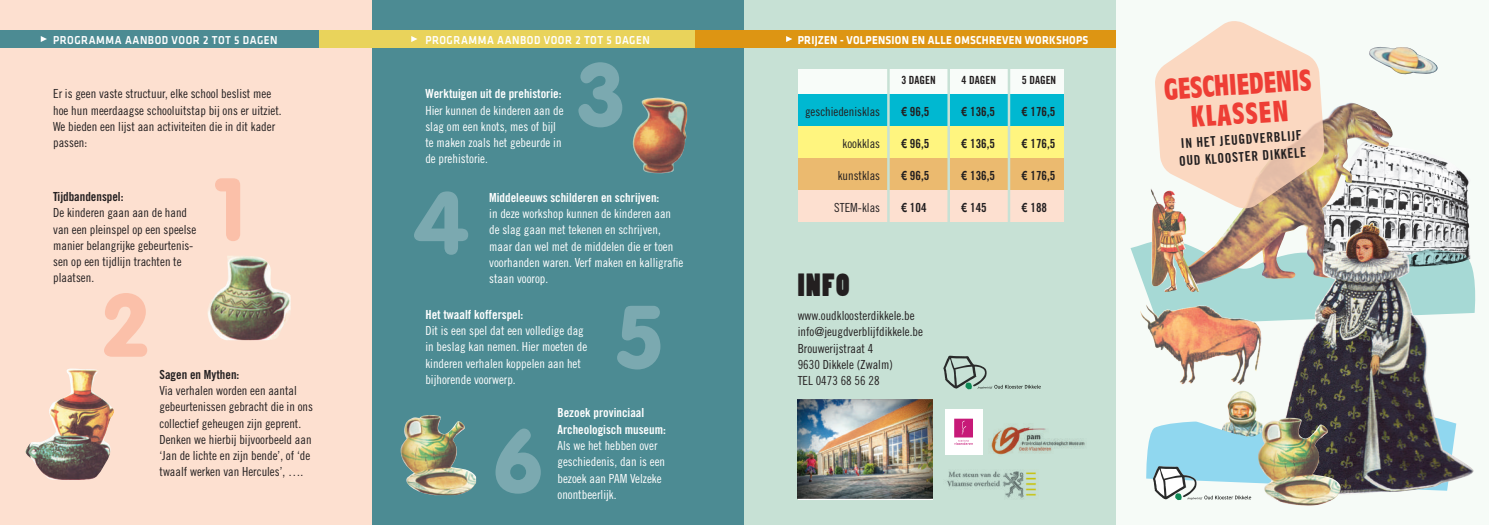
<style>
.page{position:relative;width:1489px;height:525px;background:#fff}
.page>*{position:absolute;margin:0;border:0;box-sizing:border-box;transform-origin:0 0}
.t1{font:900 87.38px "VAG Rounded Std";color:#7ba9b0}
.t2{font:900 87.38px "VAG Rounded Std";color:#fbc0a9}
.t3{font:30px "Poplar Std";color:#231f20}
.t4{font:700 condensed 29.12px/29.1px "Antique Olive";color:#ee3e35;text-align:center}
.t5{font:13.5px/17.4px "Trade Gothic Bold Cond Twenty";color:#231f20}
.t6{font:12.5px/16.2px "Trade Gothic Cond Eighteen";color:#231f20}
.t7{font:12.5px/16.2px "Trade Gothic Cond Eighteen";color:#fff}
.t8{font:12.5px/16.2px "Trade Gothic Bold Cond Twenty";color:#fff}
.t9{font:12.5px "Trade Gothic Bold Cond Twenty";color:#231f20}
.t10{font:500 11.88px "Klavika Basic";letter-spacing:.05em;color:#fff;scale:.9 1}
.t11{font:700 11.88px "Klavika Basic";letter-spacing:.025em;color:#fff;scale:.9 1}
.t12{font:11.25px "Trade Gothic Bold Cond Twenty";color:#231f20}
.s1{font-family:"Arial Narrow";font-weight:700}
</style>
<div class="page">
<div style="left:0;top:0;width:372px;height:524px;background:#fde0d0"></div>
<div style="left:372px;top:0;width:372px;height:524px;background:#4c8b93"></div>
<div style="left:0;top:30px;width:372px;height:18px;background:#4c8b93"></div>
<div style="left:319px;top:30px;width:425px;height:18px;background:#e9d35b"></div>
<div style="left:744px;top:0;width:372px;height:524px;background:#c7e1d5"></div>
<svg style="left:943px;top:355px;width:97px;height:34px"></svg>
<div style="left:797px;top:69px;width:266px;height:25px;background:#f8fcf9"></div>
<div style="left:797px;top:94px;width:266px;height:32px;background:#00b8d1"></div>
<div style="left:797px;top:126px;width:266px;height:32px;background:#fff57f"></div>
<div style="left:797px;top:158px;width:266px;height:32px;background:#ebba6f"></div>
<div style="left:797px;top:190px;width:266px;height:31px;background:#fde0d0"></div>
<hr style="left:887px;top:66px;width:2px;height:169px;background:#c7e1d5">
<hr style="left:947px;top:66px;width:2px;height:169px;background:#c7e1d5">
<hr style="left:1007px;top:66px;width:3px;height:170px;background:#c7e1d5">
<img style="left:947px;top:471px;width:90px;height:28px">
<img style="left:991px;top:426px;width:94px;height:29px">
<div style="left:694px;top:30px;width:422px;height:18px;background:#dd9513"></div>
<img style="left:632px;top:97px;width:55px;height:77px">
<img style="left:797px;top:400px;width:135px;height:98px">
<div style="left:1116px;top:0;width:372px;height:524px;background:#f6fbf7"></div>
<img style="left:1227px;top:391px;width:30px;height:16px">
<img style="left:1394px;top:146px;width:75px;height:76px">
<svg style="left:1130px;top:242px;width:344px;height:79px"></svg>
<img style="left:1199px;top:103px;width:195px;height:183px">
<img style="left:1270px;top:222px;width:203px;height:258px">
<img style="left:1369px;top:47px;width:69px;height:28px">
<img style="left:1138px;top:299px;width:125px;height:86px">
<img style="left:1278px;top:500px;width:54px;height:6px">
<img style="left:1149px;top:189px;width:50px;height:104px">
<svg style="left:1154px;top:21px;width:170px;height:191px;fill:#fbd8c1"></svg>
<img style="left:1146px;top:407px;width:310px;height:93px">
<div style="left:944px;top:409px;width:38px;height:45px;background:#fff"></div>
<svg style="left:954px;top:418px;width:18px;height:26px"></svg>
<svg style="left:41px;top:36px;width:6px;height:6px"></svg>
<svg style="left:411px;top:36px;width:6px;height:6px"></svg>
<svg style="left:786px;top:36px;width:6px;height:6px"></svg>
<img style="left:208px;top:256px;width:82px;height:84px">
<img style="left:25px;top:368px;width:89px;height:112px">
<img style="left:400px;top:415px;width:76px;height:80px">
<p class="t10" style="left:53px;top:31px;width:251px">PROGRAMMA AANBOD VOOR 2 TOT 5 DAGEN</p>
<p class="t10" style="left:425px;top:31px;width:251px">PROGRAMMA AANBOD VOOR 2 TOT 5 DAGEN</p>
<p class="t6" style="left:53px;top:86px;width:230px">Er is geen vaste structuur, elke school beslist mee hoe hun meerdaagse schooluitstap bij ons er uitziet.<br>We bieden een lijst aan activiteiten die in dit kader passen:</p>
<p class="t9" style="left:53px;top:189px;width:72px">Tijdbandenspel:</p>
<p class="t6" style="left:53px;top:204px;width:145px">De kinderen gaan aan de hand van een pleinspel op een speelse manier belangrijke gebeurtenis&shy;sen op een tijdlijn trachten te plaatsen.</p>
<h1 class="t2" style="left:104px;top:273px;width:45px">2</h1>
<h1 class="t2" style="left:215px;top:157px;width:31px">1</h1>
<p class="t9" style="left:159px;top:366px;width:81px">Sagen en Mythen:</p>
<p class="t6" style="left:159px;top:382px;width:155px">Via verhalen worden een aantal gebeurtenissen gebracht die in ons collectief geheugen zijn geprent.<br>Denken we hierbij bijvoorbeeld aan ‘Jan de lichte en zijn bende’, of ‘de twaalf werken van Hercules’, ….</p>
<p class="t8" style="left:425px;top:85px;width:138px">Werktuigen uit de prehistorie:</p>
<p class="t7" style="left:425px;top:102px;width:140px">Hier kunnen de kinderen aan de slag om een knots, mes of bijl te maken zoals het gebeurde in de prehistorie.</p>
<h1 class="t1" style="left:578px;top:42px;width:47px">3</h1>
<h1 class="t1" style="left:415px;top:170px;width:55px">4</h1>
<p class="t8" style="left:489px;top:189px;width:172px">Middeleeuws schilderen en schrijven:</p>
<p class="t7" style="left:489px;top:205px;width:195px">in deze workshop kunnen de kinderen aan de slag gaan met tekenen en schrijven, maar dan wel met de middelen die er toen voorhanden waren. Verf maken en kalligrafie staan voorop.</p>
<p class="t8" style="left:425px;top:306px;width:99px">Het twaalf kofferspel:</p>
<p class="t7" style="left:425px;top:322px;width:163px">Dit is een spel dat een volledige dag in beslag kan nemen. Hier moeten de kinderen verhalen koppelen aan het bijhorende voorwerp.</p>
<h1 class="t1" style="left:617px;top:284px;width:45px">5</h1>
<h1 class="t1" style="left:494px;top:408px;width:49px">6</h1>
<p class="t8" style="left:557px;top:404px;width:110px">Bezoek provinciaal<br>Archeologisch museum:</p>
<p class="t7" style="left:557px;top:437px;width:109px">Als we het hebben over geschiedenis, dan is een bezoek aan PAM Velzeke onontbeerlijk.</p>
<p class="t11" style="left:797px;top:31px;width:31px">PRIJZEN</p>
<p class="t11" style="left:840px;top:31px;width:43px">- VOLPENSION</p>
<p class="t11" style="left:911px;top:31px;width:26px">EN ALLE</p>
<p class="t11" style="left:954px;top:31px;width:149px">OMSCHREVEN WORKSHOPS</p>
<p class="t6" style="left:805px;top:103px;width:76px">geschiedenisklas</p>
<p class="t6" style="left:842px;top:135px;width:39px">kookklas</p>
<p class="t6" style="left:837px;top:167px;width:44px">kunstklas</p>
<p class="t6" style="left:834px;top:199px;width:47px">STEM-klas</p>
<p class="t12" style="left:901px;top:73px;width:36px">3 DAGEN</p>
<p class="t9" style="left:901px;top:104px;width:29px"><span class="s1">€</span> 96,5</p>
<p class="t9" style="left:901px;top:136px;width:29px"><span class="s1">€</span> 96,5</p>
<p class="t9" style="left:901px;top:168px;width:29px"><span class="s1">€</span> 96,5</p>
<p class="t9" style="left:901px;top:199px;width:27px"><span class="s1">€</span> 104</p>
<h2 class="t3" style="left:797px;top:268px;width:53px">INFO</h2>
<p class="t6" style="left:797px;top:307px;width:127px">www.oudkloosterdikkele.be info@jeugdverblijfdikkele.be<br>Brouwerijstraat 4<br>9630 Dikkele (Zwalm)<br>TEL 0473 68 56 28</p>
<p class="t12" style="left:961px;top:73px;width:36px">4 DAGEN</p>
<p class="t9" style="left:961px;top:104px;width:35px"><span class="s1">€</span> 136,5</p>
<p class="t9" style="left:961px;top:136px;width:35px"><span class="s1">€</span> 136,5</p>
<p class="t9" style="left:961px;top:168px;width:35px"><span class="s1">€</span> 136,5</p>
<p class="t9" style="left:961px;top:199px;width:27px"><span class="s1">€</span> 145</p>
<p class="t12" style="left:1021px;top:73px;width:36px">5 DAGEN</p>
<p class="t9" style="left:1021px;top:104px;width:35px"><span class="s1">€</span> 176,5</p>
<p class="t9" style="left:1021px;top:136px;width:35px"><span class="s1">€</span> 176,5</p>
<p class="t9" style="left:1021px;top:168px;width:35px"><span class="s1">€</span> 176,5</p>
<p class="t9" style="left:1021px;top:199px;width:27px"><span class="s1">€</span> 188</p>
<h3 class="t4" style="left:1162px;top:74px;width:149px;rotate:-4deg">GESCHIEDENIS<br>KLASSEN</h3>
<p class="t5" style="left:1177px;top:135px;width:129px;rotate:-4deg">IN HET JEUGDVERBLIJF<br>OUD KLOOSTER DIKKELE</p>
</div>
